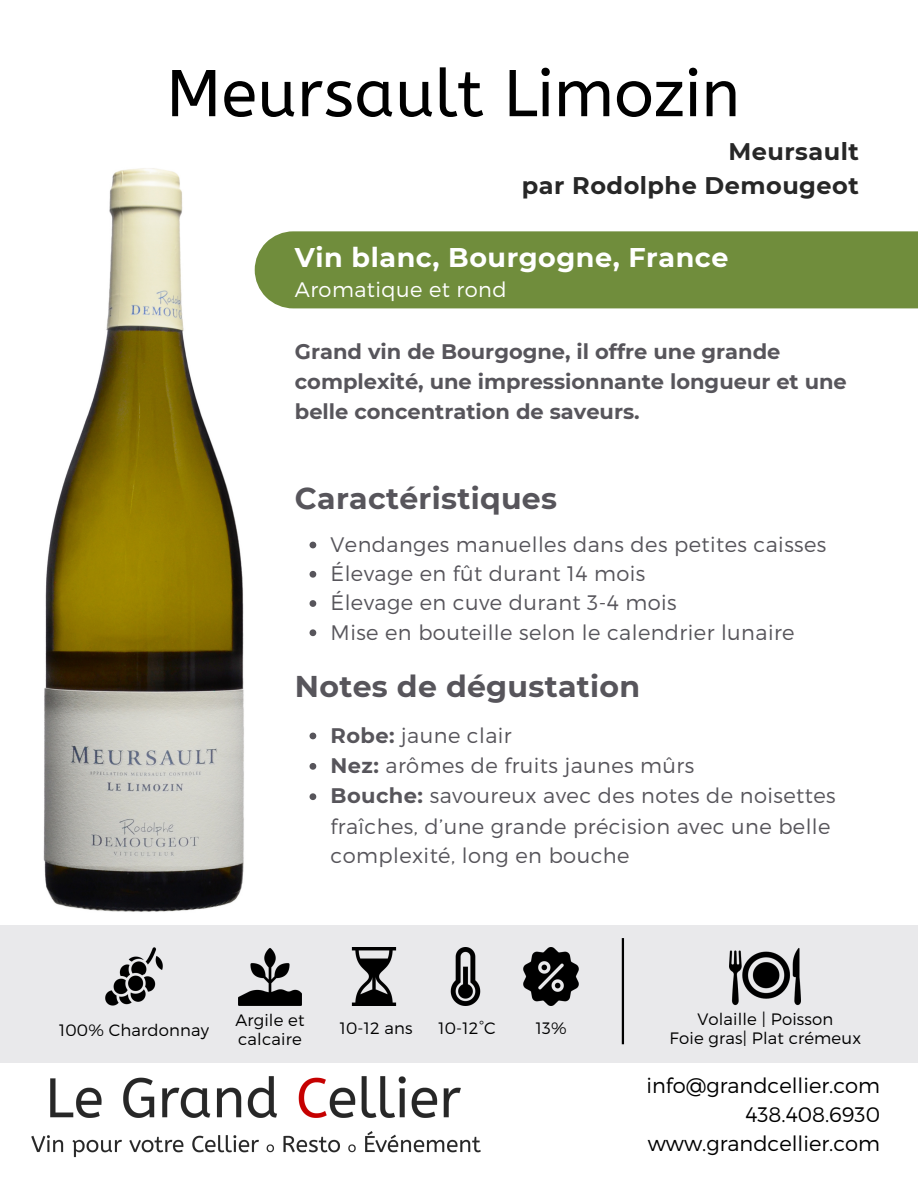
<style>
.page{position:relative;width:918px;height:1188px;background:#fff}
.page>*{position:absolute;margin:0;border:0;box-sizing:border-box;transform-origin:0 0}
.t1{font:66px "A Bee Zee";color:#000}
.t2{font:700 30px "Montserrat";letter-spacing:.01em;color:#57555b}
.t3{font:700 27px "Montserrat";letter-spacing:.02em;color:#fff}
.t4{font:700 24px/33.8px "Montserrat";letter-spacing:.02em;color:#272727;text-align:right}
.t5{font:300 21px/29.8px "Montserrat";letter-spacing:.02em;color:#57555b}
.t6{font:700 21px/30.3px "Montserrat";color:#57555b}
.t7{font:300 21px/29.2px "Montserrat";color:#000;text-align:right}
.t8{font:300 21px "Montserrat";letter-spacing:.02em;color:#fff}
.t9{font:300 16.5px/19.2px "Montserrat";letter-spacing:.01em;color:#000}
.s1{font-weight:700}
</style>
<div class="page">
<img style="left:31px;top:1076px;width:449px;height:82px">
<div style="left:0;top:925px;width:918px;height:137px;background:#e7e7e9"></div>
<img style="left:43px;top:168px;width:212px;height:744px">
<div style="left:255px;top:231px;width:663px;height:77px;background:#708d3c"></div>
<img style="left:351px;top:948px;width:46px;height:57px">
<img style="left:451px;top:948px;width:30px;height:57px">
<img style="left:239px;top:948px;width:63px;height:57px">
<img style="left:105px;top:948px;width:58px;height:57px">
<img style="left:523px;top:948px;width:56px;height:57px">
<img style="left:730px;top:948px;width:71px;height:57px">
<hr style="left:622px;top:938px;width:2px;height:106px;background:#000">
<svg style="left:310px;top:542px;width:6px;height:6px"></svg>
<svg style="left:310px;top:571px;width:6px;height:7px"></svg>
<svg style="left:310px;top:600px;width:6px;height:7px"></svg>
<svg style="left:310px;top:629px;width:6px;height:7px"></svg>
<svg style="left:310px;top:733px;width:6px;height:6px"></svg>
<svg style="left:310px;top:763px;width:6px;height:7px"></svg>
<svg style="left:310px;top:793px;width:6px;height:7px"></svg>
<p class="t1" style="left:166px;top:55px;width:576px">Meursault Limozin</p>
<p class="t4" style="left:522px;top:135px;width:338px">Meursault<br>par Rodolphe Demougeot</p>
<p class="t3" style="left:295px;top:241px;width:435px">Vin blanc, Bourgogne, France</p>
<h6 class="t8" style="left:295px;top:276px;width:213px">Aromatique et rond</h6>
<p class="t6" style="left:295px;top:336px;width:553px">Grand vin de Bourgogne, il offre une grande complexité, une impressionnante longueur et une belle concentration de saveurs.</p>
<p class="t2" style="left:295px;top:480px;width:264px">Caractéristiques</p>
<p class="t5" style="left:331px;top:528px;width:497px">Vendanges manuelles dans des petites caisses</p>
<p class="t5" style="left:331px;top:558px;width:316px">Élevage en fût durant 14 mois</p>
<p class="t5" style="left:331px;top:587px;width:348px">Élevage en cuve durant 3-4 mois</p>
<h2 class="t5" style="left:331px;top:616px;width:466px">Mise en bouteille selon le calendrier lunaire</h2>
<p class="t2" style="left:295px;top:668px;width:347px">Notes de dégustation</p>
<p class="t5" style="left:331px;top:719px;width:183px"><span class="s1">Robe:</span> jaune clair</p>
<p class="t5" style="left:331px;top:750px;width:365px"><span class="s1">Nez:</span> arômes de fruits jaunes mûrs</p>
<p class="t5" style="left:331px;top:780px;width:507px"><span class="s1">Bouche:</span> savoureux avec des notes de noisettes fraîches, d’une grande précision avec une belle complexité, long en bouche</p>
<h5 class="t9" style="left:59px;top:1019px;width:151px">100% Chardonnay</h5>
<p class="t9" style="left:235px;top:1009px;width:71px">Argile et calcaire</p>
<p class="t9" style="left:536px;top:1018px;width:32px">13%</p>
<p class="t9" style="left:340px;top:1018px;width:74px">10-12 ans</p>
<p class="t9" style="left:439px;top:1018px;width:59px">10-12°C</p>
<p class="t9" style="left:697px;top:1009px;width:138px">Volaille | Poisson</p>
<p class="t9" style="left:670px;top:1028px;width:193px">Foie gras| Plat crémeux</p>
<p class="t7" style="left:647px;top:1070px;width:235px">info@grandcellier.com<br>438.408.6930 www.grandcellier.com</p>
</div>
